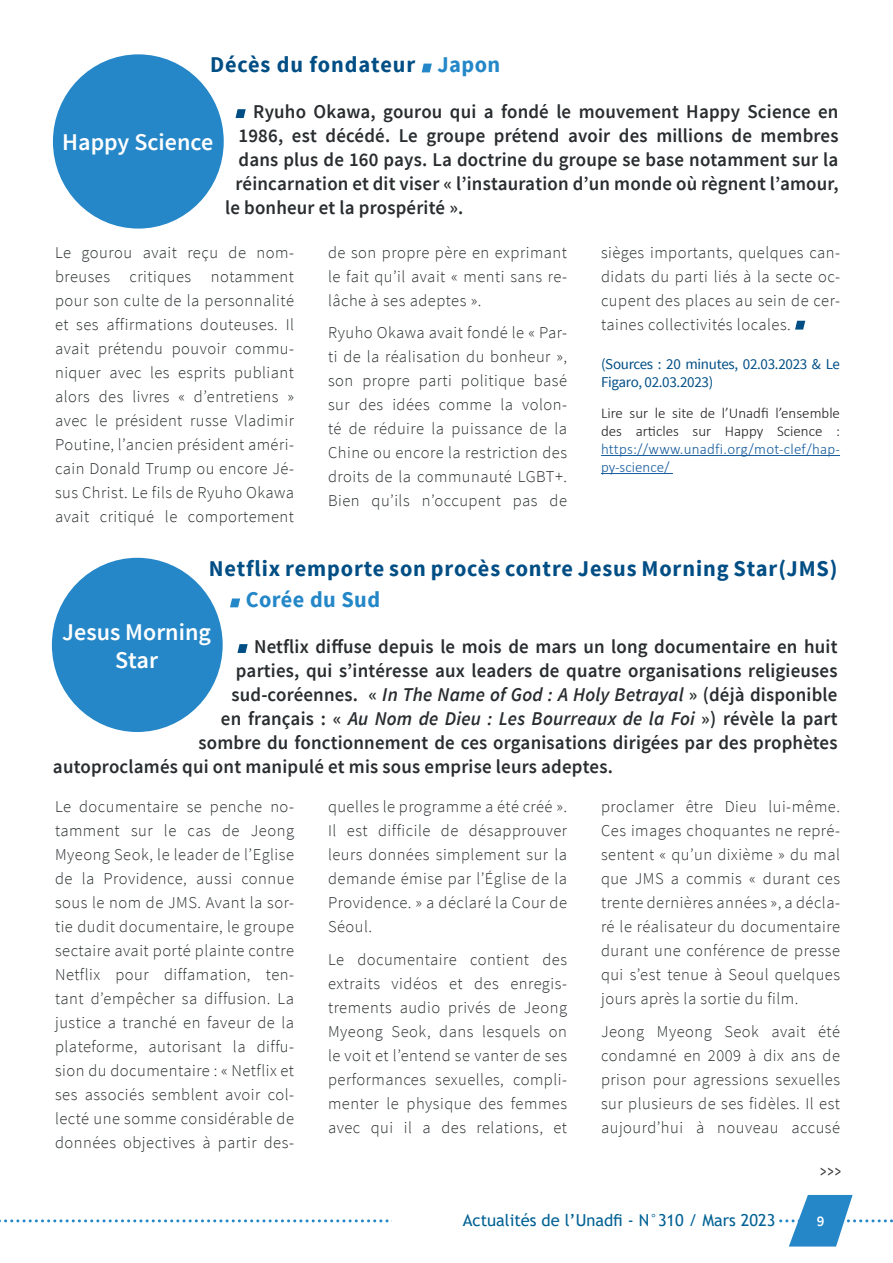
<style>
.page{position:relative;width:893px;height:1263px;background:#fff}
.page>*{position:absolute;margin:0;border:0;box-sizing:border-box;transform-origin:0 0}
.t1{font:600 24px/28.8px "Source Sans Pro";color:#fff;text-align:center}
.t2{font:700 22.5px/31.5px "Source Sans Pro";letter-spacing:.04em;color:#014e85}
.t3{font:600 19.5px "Source Sans Pro";letter-spacing:.01em;color:#292d2f}
.t4{font:italic 600 19.5px "Source Sans Pro";letter-spacing:.01em;color:#292d2f}
.t5{font:19.5px "Source Sans Pro";color:#333;scale:.6 1}
.t6{font:300 16.5px/24px "Source Sans Pro";letter-spacing:.03em;color:#292d2f;text-align:justify}
.t7{font:16.5px "Trebuchet MS";color:#016194}
.t8{font:300 15px/18px "Calibri";color:#231f20;text-align:justify}
.t9{font:15px/18px "Source Sans Pro";letter-spacing:-.02em;color:#014e85}
.t10{font:600 15px "Source Sans Pro";color:#fff}
.s1{color:#2487c8}
.s2{color:#175d9e}
.s3{font-style:italic}
.s4{font-style:normal}
</style>
<div class="page">
<svg style="left:0;top:1194px;width:893px;height:53px"></svg>
<div style="left:393px;top:1202px;width:383px;height:36px;background:#fff"></div>
<svg style="left:422px;top:64px;width:10px;height:8px"></svg>
<svg style="left:236px;top:109px;width:10px;height:9px"></svg>
<div style="left:53px;top:54px;width:171px;height:175px;background:#2587c8;border-radius:50%"></div>
<hr style="left:601px;top:455px;width:239px;height:1px;background:#175d9e">
<hr style="left:601px;top:473px;width:72px;height:1px;background:#175d9e">
<svg style="left:795px;top:321px;width:10px;height:9px"></svg>
<svg style="left:230px;top:598px;width:10px;height:9px"></svg>
<svg style="left:237px;top:644px;width:11px;height:9px"></svg>
<div style="left:52px;top:558px;width:171px;height:174px;background:#2587c8;border-radius:50%"></div>
<p class="t2" style="left:210px;top:50px;width:292px">Décès du fondateur <span class="s1">Japon</span></p>
<p class="t3" style="left:253px;top:99px;width:587px">Ryuho Okawa, gourou qui a fondé le mouvement Happy Science en</p>
<p class="t3" style="left:238px;top:123px;width:601px">1986, est décédé. Le groupe prétend avoir des millions de membres</p>
<p class="t3" style="left:238px;top:147px;width:601px">dans plus de 160 pays. La doctrine du groupe se base notamment sur la</p>
<p class="t3" style="left:236px;top:171px;width:605px">réincarnation et dit viser « l’instauration d’un monde où règnent l’amour,</p>
<p class="t3" style="left:225px;top:195px;width:240px">le bonheur et la prospérité ».</p>
<p class="t1" style="left:62px;top:129px;width:152px">Happy Science</p>
<p class="t6" style="left:55px;top:240px;width:240px">Le gourou avait reçu de nom&shy;breuses critiques notamment pour son culte de la personnalité et ses affirmations douteuses. Il avait prétendu pouvoir commu&shy;niquer avec les esprits publiant alors des livres « d’entretiens » avec le président russe Vladimir Poutine, l’ancien président améri&shy;cain Donald Trump ou encore Jé&shy;sus Christ. Le fils de Ryuho Okawa avait critiqué le comportement</p>
<p class="t6" style="left:328px;top:240px;width:240px">de son propre père en exprimant le fait qu’il avait « menti sans re&shy;lâche à ses adeptes ».</p>
<p class="t6" style="left:328px;top:321px;width:240px">Ryuho Okawa avait fondé le « Par&shy;ti de la réalisation du bonheur », son propre parti politique basé sur des idées comme la volon&shy;té de réduire la puissance de la Chine ou encore la restriction des droits de la communauté LGBT+.<br>Bien qu’ils n’occupent pas de</p>
<p class="t6" style="left:601px;top:240px;width:240px">sièges importants, quelques can&shy;didats du parti liés à la secte oc&shy;cupent des places au sein de cer&shy;taines collectivités locales.</p>
<p class="t9" style="left:601px;top:355px;width:240px">(Sources : 20 minutes, 02.03.2023 &amp; Le<br>Figaro, 02.03.2023)</p>
<p class="t8" style="left:601px;top:403px;width:240px">Lire sur le site de l’Unadfi l’ensemble des articles sur Happy Science : <span class="s2">https://www.unadfi.org/mot-clef/hap&shy;py-science/</span></p>
<p class="t2" style="left:246px;top:553px;width:593px;text-indent:-37px">Netflix remporte son procès contre Jesus Morning Star(JMS)<br><span class="s1">Corée du Sud</span></p>
<p class="t3" style="left:254px;top:634px;width:585px">Netflix diffuse depuis le mois de mars un long documentaire en huit</p>
<p class="t3" style="left:236px;top:658px;width:603px">parties, qui s’intéresse aux leaders de quatre organisations religieuses</p>
<p class="t3" style="left:231px;top:682px;width:608px">sud-coréennes. « <span class="s3">In The Name of God : A Holy Betrayal</span> » (déjà disponible</p>
<p class="t4" style="left:221px;top:706px;width:618px"><span class="s4">en français : «</span> Au Nom de Dieu : Les Bourreaux de la Foi <span class="s4">») révèle la part</span></p>
<p class="t3" style="left:198px;top:730px;width:641px">sombre du fonctionnement de ces organisations dirigées par des prophètes</p>
<p class="t3" style="left:53px;top:754px;width:561px">autoproclamés qui ont manipulé et mis sous emprise leurs adeptes.</p>
<p class="t1" style="left:62px;top:618px;width:150px">Jesus Morning<br>Star</p>
<p class="t6" style="left:55px;top:795px;width:240px">Le documentaire se penche no&shy;tamment sur le cas de Jeong Myeong Seok, le leader de l’Eglise de la Providence, aussi connue sous le nom de JMS. Avant la sor&shy;tie dudit documentaire, le groupe sectaire avait porté plainte contre Netflix pour diffamation, ten&shy;tant d’empêcher sa diffusion. La justice a tranché en faveur de la plateforme, autorisant la diffu&shy;sion du documentaire : « Netflix et ses associés semblent avoir col&shy;lecté une somme considérable de données objectives à partir des-</p>
<p class="t6" style="left:328px;top:795px;width:240px">quelles le programme a été créé ».<br>Il est difficile de désapprouver leurs données simplement sur la demande émise par l’Église de la Providence. » a déclaré la Cour de Séoul.</p>
<p class="t6" style="left:328px;top:947px;width:240px">Le documentaire contient des extraits vidéos et des enregis&shy;trements audio privés de Jeong Myeong Seok, dans lesquels on le voit et l’entend se vanter de ses performances sexuelles, compli&shy;menter le physique des femmes avec qui il a des relations, et</p>
<p class="t6" style="left:601px;top:795px;width:240px">proclamer être Dieu lui-même.<br>Ces images choquantes ne repré&shy;sentent « qu’un dixième » du mal que JMS a commis « durant ces trente dernières années », a décla&shy;ré le réalisateur du documentaire durant une conférence de presse qui s’est tenue à Seoul quelques jours après la sortie du film.</p>
<p class="t6" style="left:601px;top:1019px;width:240px">Jeong Myeong Seok avait été condamné en 2009 à dix ans de prison pour agressions sexuelles sur plusieurs de ses fidèles. Il est aujourd’hui à nouveau accusé</p>
<p class="t5" style="left:820px;top:1159px;width:36px">&gt;&gt;&gt;</p>
<p class="t7" style="left:463px;top:1210px;width:314px">Actualités de l’Unadfi - N°310 / Mars 2023</p>
<p class="t10" style="left:817px;top:1212px;width:9px">9</p>
</div>
